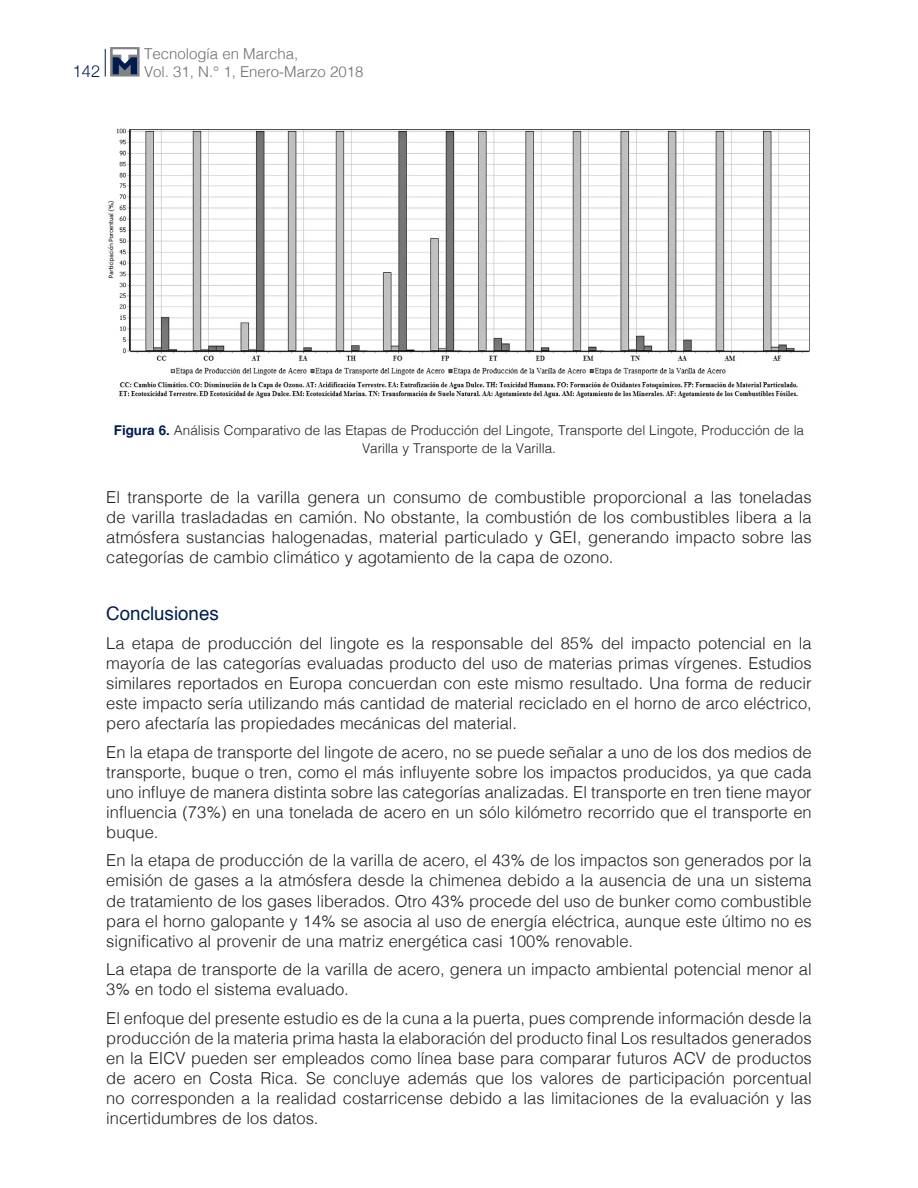
<style>
.page{position:relative;width:918px;height:1188px;background:#fff}
.page>*{position:absolute;margin:0;border:0;box-sizing:border-box;transform-origin:0 0}
._7subtitulo{font:18.75px "Helvetica";color:#001c4e}
._6texto{font:300 16.5px/20.1px "Helvetica";color:#231f20;text-align:justify}
.t1{font:300 16.5px "Helvetica Neue";color:#001c4e}
.t2{font:300 15px "Helvetica";color:#6c6d70}
._9tituloscuadros{font:300 13.5px/18.3px "Helvetica";letter-spacing:-.005em;color:#231f20;text-align:center}
.s1{font-weight:700;color:#001c4e}
</style>
<div class="page">
<svg style="left:105px;top:49px;width:1px;height:28px"></svg>
<svg style="left:110px;top:47px;width:30px;height:30px"></svg>
<svg style="left:113px;top:49px;width:24px;height:25px"></svg>
<img style="left:108px;top:128px;width:702px;height:270px">
<p class="t2" style="left:144px;top:40px;width:156px">Tecnología en Marcha,</p>
<p class="t1" style="left:73px;top:57px;width:29px">142</p>
<p class="t2" style="left:144px;top:58px;width:221px">Vol. 31, N.° 1, Enero-Marzo 2018</p>
<p class="_9tituloscuadros" style="left:114px;top:420px;width:692px"><span class="s1">Figura 6.</span> Análisis Comparativo de las Etapas de Producción del Lingote, Transporte del Lingote, Producción de la<br>Varilla y Transporte de la Varilla.</p>
<p class="_6texto" style="left:106px;top:486px;width:707px">El transporte de la varilla genera un consumo de combustible proporcional a las toneladas de varilla trasladadas en camión. No obstante, la combustión de los combustibles libera a la atmósfera sustancias halogenadas, material particulado y GEI, generando impacto sobre las categorías de cambio climático y agotamiento de la capa de ozono.</p>
<p class="_7subtitulo" style="left:106px;top:599px;width:114px">Conclusiones</p>
<p class="_6texto" style="left:106px;top:632px;width:707px">La etapa de producción del lingote es la responsable del 85% del impacto potencial en la mayoría de las categorías evaluadas producto del uso de materias primas vírgenes. Estudios similares reportados en Europa concuerdan con este mismo resultado. Una forma de reducir este impacto sería utilizando más cantidad de material reciclado en el horno de arco eléctrico, pero afectaría las propiedades mecánicas del material.</p>
<p class="_6texto" style="left:106px;top:740px;width:707px">En la etapa de transporte del lingote de acero, no se puede señalar a uno de los dos medios de transporte, buque o tren, como el más influyente sobre los impactos producidos, ya que cada uno influye de manera distinta sobre las categorías analizadas. El transporte en tren tiene mayor influencia (73%) en una tonelada de acero en un sólo kilómetro recorrido que el transporte en buque.</p>
<p class="_6texto" style="left:106px;top:849px;width:707px">En la etapa de producción de la varilla de acero, el 43% de los impactos son generados por la emisión de gases a la atmósfera desde la chimenea debido a la ausencia de una un sistema de tratamiento de los gases liberados. Otro 43% procede del uso de bunker como combustible para el horno galopante y 14% se asocia al uso de energía eléctrica, aunque este último no es significativo al provenir de una matriz energética casi 100% renovable.</p>
<p class="_6texto" style="left:106px;top:958px;width:707px">La etapa de transporte de la varilla de acero, genera un impacto ambiental potencial menor al<br>3% en todo el sistema evaluado.</p>
<p class="_6texto" style="left:106px;top:1007px;width:707px">El enfoque del presente estudio es de la cuna a la puerta, pues comprende información desde la producción de la materia prima hasta la elaboración del producto final Los resultados generados en la EICV pueden ser empleados como línea base para comparar futuros ACV de productos de acero en Costa Rica. Se concluye además que los valores de participación porcentual no corresponden a la realidad costarricense debido a las limitaciones de la evaluación y las incertidumbres de los datos.</p>
</div>
